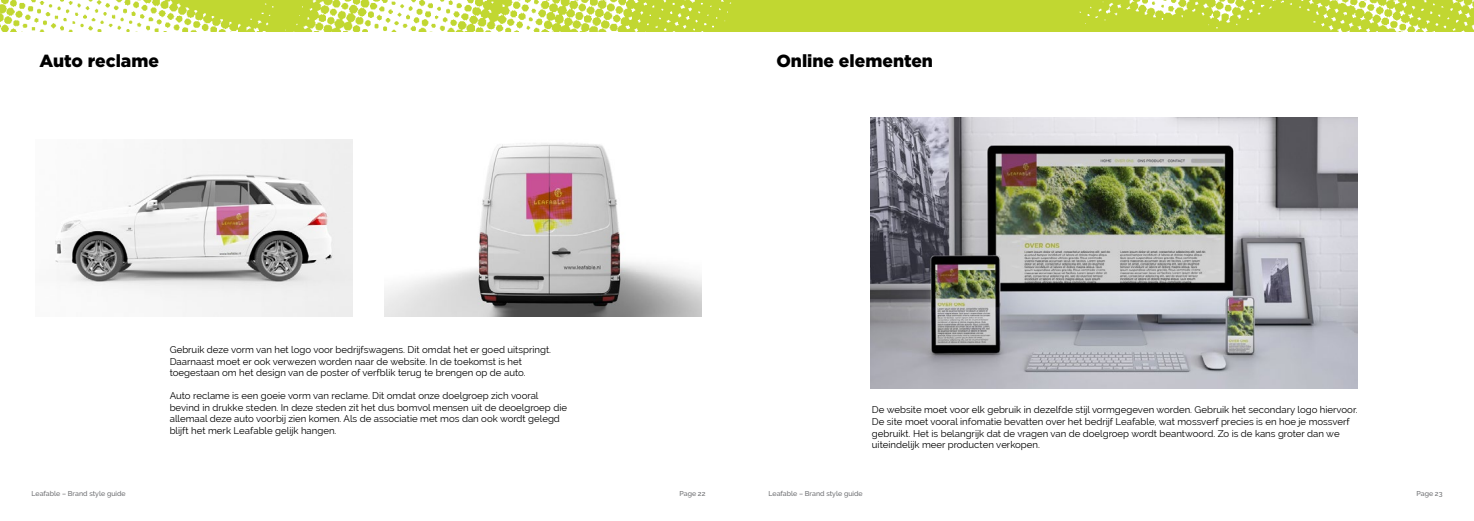
<style>
.page{position:relative;width:1474px;height:521px;background:#fff}
.page>*{position:absolute;margin:0;border:0;box-sizing:border-box;transform-origin:0 0}
.t1{font:900 17.5px "Gotham";color:#000}
.t2{font:9.62px/11.5px "Raleway";color:#000}
.t3{font:500 7px "Raleway";color:#6d6e71}
</style>
<div class="page">
<img style="left:0;top:0;width:1473px;height:32px">
<img style="left:55px;top:140px;width:297px;height:177px">
<img style="left:384px;top:143px;width:317px;height:174px">
<img style="left:870px;top:118px;width:487px;height:271px">
<h1 class="t1" style="left:39px;top:51px;width:121px">Auto reclame</h1>
<h1 class="t1" style="left:776px;top:51px;width:158px">Online elementen</h1>
<p class="t2" style="left:170px;top:344px;width:383px">Gebruik deze vorm van het logo voor bedrijfswagens. Dit omdat het er goed uitspringt.<br>Daarnaast moet er ook verwezen worden naar de website. In de toekomst is het toegestaan om het design van de poster of verfblik terug te brengen op de auto.</p>
<p class="t2" style="left:170px;top:390px;width:399px">Auto reclame is een goeie vorm van reclame. Dit omdat onze doelgroep zich vooral bevind in drukke steden. In deze steden zit het dus bomvol mensen uit de deoelgroep die allemaal deze auto voorbij zien komen. Als de associatie met mos dan ook wordt gelegd blijft het merk Leafable gelijk hangen.</p>
<p class="t2" style="left:872px;top:404px;width:487px">De website moet voor elk gebruik in dezelfde stijl vormgegeven worden. Gebruik het secondary logo hiervoor.<br>De site moet vooral infomatie bevatten over het bedrijf Leafable, wat mossverf precies is en hoe je mossverf gebruikt. Het is belangrijk dat de vragen van de doelgroep wordt beantwoord. Zo is de kans groter dan we uiteindelijk meer producten verkopen.</p>
<p class="t3" style="left:32px;top:489px;width:96px">Leafable – Brand style guide</p>
<p class="t3" style="left:679px;top:489px;width:27px">Page 22</p>
<p class="t3" style="left:768px;top:489px;width:96px">Leafable – Brand style guide</p>
<p class="t3" style="left:1416px;top:489px;width:27px">Page 23</p>
</div>
